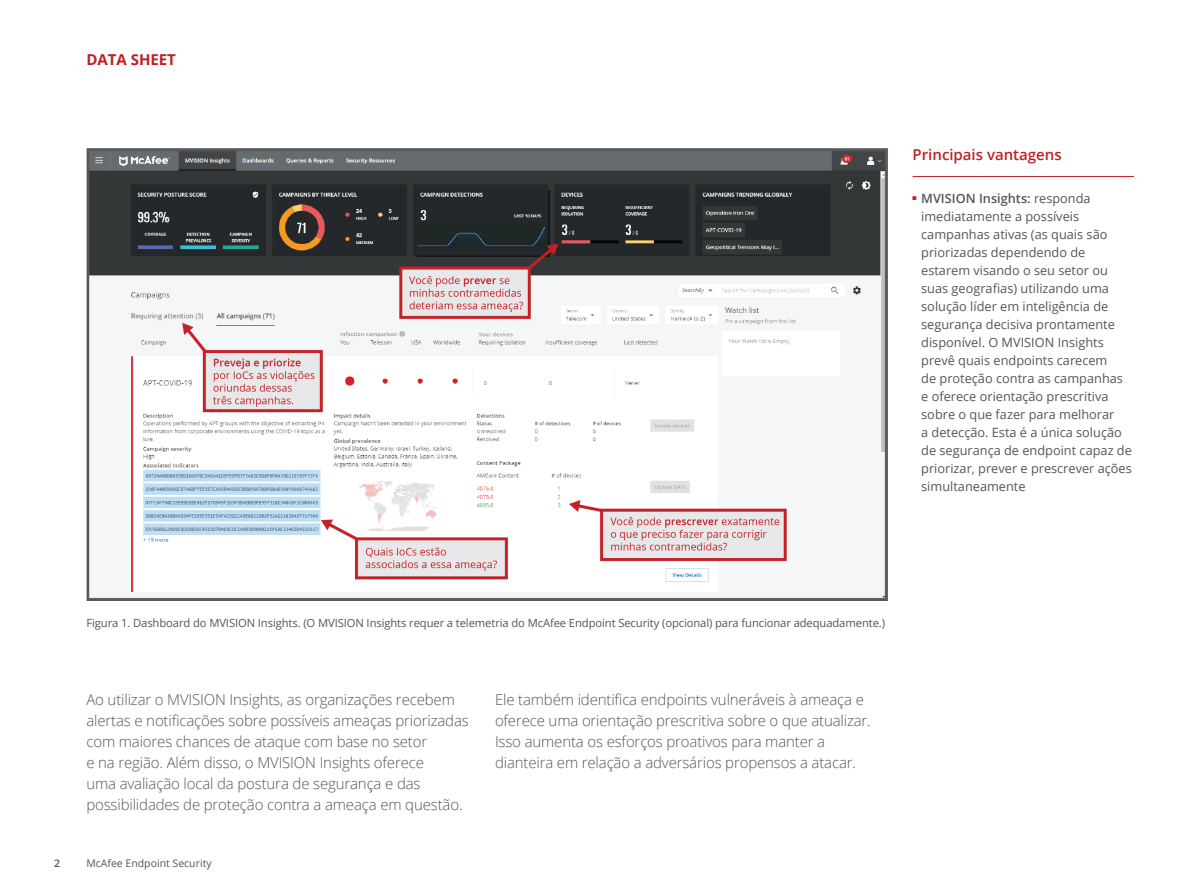
<style>
.page{position:relative;width:1188px;height:891px;background:#fff}
.page>*{position:absolute;margin:0;border:0;box-sizing:border-box;transform-origin:0 0}
.t1{font:300 15px/21px "Open Sans";letter-spacing:-.01em;color:#53565a}
.t2{font:600 15px "Open Sans";color:#c02025}
.t3{font:700 15px "Open Sans";color:#c02025}
.t4{font:12.75px/18px "Open Sans";color:#53565a}
.t5{font:11.25px "Open Sans";letter-spacing:-.01em;color:#53565a}
.t6{font:10.5px "Open Sans";color:#53565a}
.t7{font:600 10.5px "Open Sans";color:#53565a}
.s1{font-weight:600}
</style>
<div class="page">
<img style="left:86px;top:148px;width:802px;height:452px">
<hr style="left:913px;top:176px;width:221px;height:1px;background:#c02025">
<p class="t3" style="left:86px;top:49px;width:91px">DATA SHEET</p>
<p class="t2" style="left:913px;top:144px;width:151px">Principais vantagens</p>
<p class="t4" style="left:921px;top:189px;width:212px;text-indent:-9px"><sup>■</sup> <span class="s1">MVISION Insights:</span> responda imediatamente a possíveis campanhas ativas (as quais são priorizadas dependendo de estarem visando o seu setor ou suas geografias) utilizando uma solução líder em inteligência de segurança decisiva prontamente disponível. O MVISION Insights prevê quais endpoints carecem<br>de proteção contra as campanhas e oferece orientação prescritiva sobre o que fazer para melhorar<br>a detecção. Esta é a única solução de segurança de endpoint capaz de priorizar, prever e prescrever ações simultaneamente</p>
<p class="t7" style="left:54px;top:856px;width:7px">2</p>
<p class="t5" style="left:86px;top:615px;width:800px">Figura 1. Dashboard do MVISION Insights. (O MVISION Insights requer a telemetria do McAfee Endpoint Security (opcional) para funcionar adequadamente.)</p>
<p class="t1" style="left:86px;top:689px;width:384px">Ao utilizar o MVISION Insights, as organizações recebem alertas e notificações sobre possíveis ameaças priorizadas com maiores chances de ataque com base no setor<br>e na região. Além disso, o MVISION Insights oferece<br>uma avaliação local da postura de segurança e das possibilidades de proteção contra a ameaça em questão.</p>
<p class="t1" style="left:495px;top:689px;width:377px">Ele também identifica endpoints vulneráveis à ameaça e oferece uma orientação prescritiva sobre o que atualizar.<br>Isso aumenta os esforços proativos para manter a dianteira em relação a adversários propensos a atacar.</p>
<p class="t6" style="left:86px;top:856px;width:127px">McAfee Endpoint Security</p>
</div>
